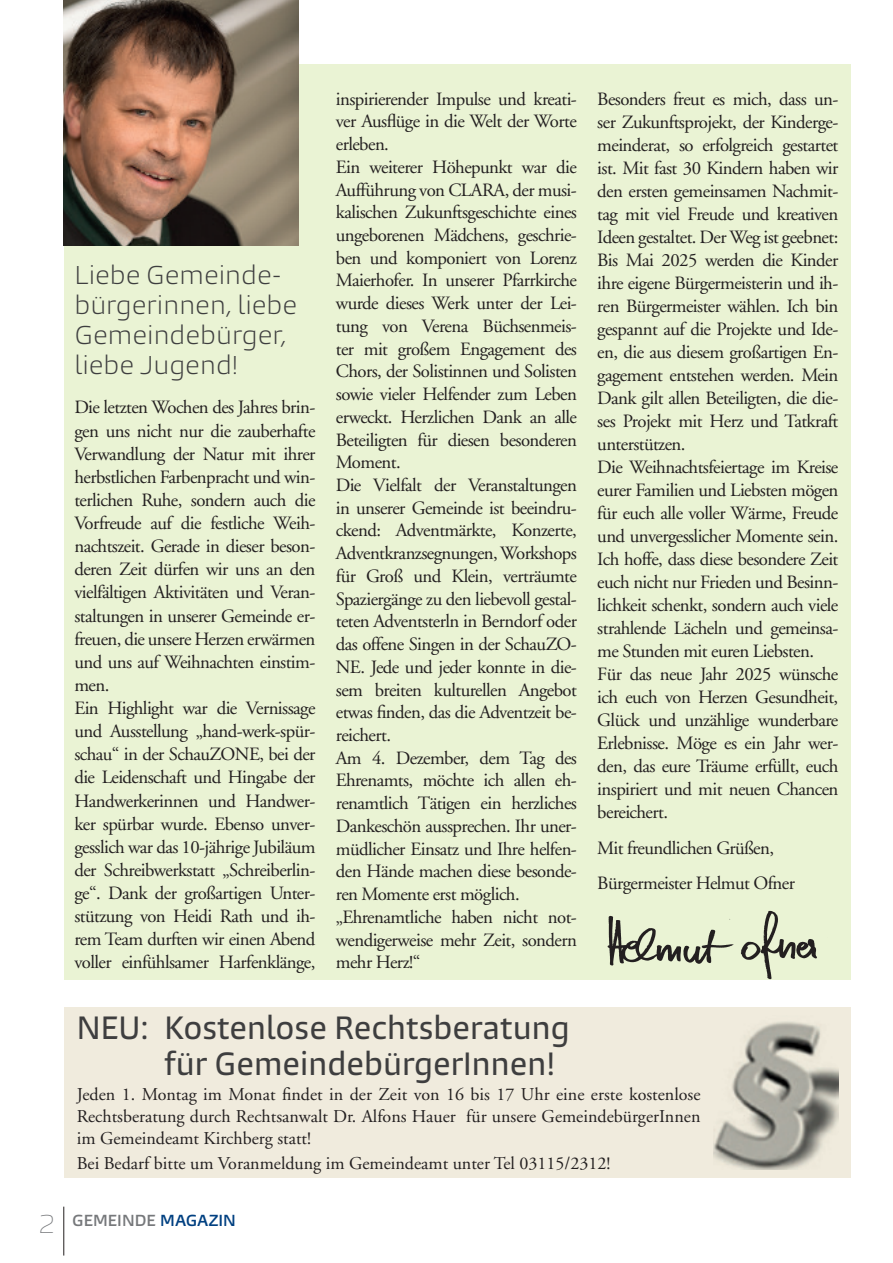
<style>
.page{position:relative;width:893px;height:1263px;background:#fff}
.page>*{position:absolute;margin:0;border:0;box-sizing:border-box;transform-origin:0 0}
.t1{font:500 30px/36px "Burlingame Pro";color:#3e3e3f;scale:.94 1}
.t2{font:300 24px/30px "Burlingame Pro";color:#3e3e3f}
.t3{font:18.75px/22.6px "Adobe Garamond";letter-spacing:-.03em;color:#231f20}
.t4{font:18px/21.6px "Adobe Garamond";color:#231f20;text-align:justify}
.t5{font:600 14.85px "Burlingame Pro";color:#76787b}
.s1{font-weight:100;font-size:24px}
.s2{color:#014081}
</style>
<div class="page">
<hr style="left:64px;top:1206px;width:1px;height:49px;background:#231f20">
<div style="left:64px;top:64px;width:786px;height:915px;background:#eaf3d4"></div>
<img style="left:64px;top:0;width:234px;height:246px">
<img style="left:600px;top:910px;width:241px;height:70px">
<div style="left:64px;top:1007px;width:787px;height:171px;background:#f0ebdd"></div>
<img style="left:713px;top:1021px;width:125px;height:148px">
<p class="t2" style="left:74px;top:260px;width:224px">Liebe Gemeinde&shy;bürgerinnen, liebe<br>Gemeindebürger, liebe Jugend!</p>
<p class="t3" style="left:74px;top:396px;width:243px;line-height:23.1px">Die letzten Wochen des Jahres brin&shy;gen uns nicht nur die zauberhafte<br>Verwandlung der Natur mit ihrer herbstlichen Farbenpracht und win&shy;terlichen Ruhe, sondern auch die<br>Vorfreude auf die festliche Weih&shy;nachtszeit. Gerade in dieser beson&shy;deren Zeit dürfen wir uns an den vielfältigen Aktivitäten und Veran&shy;staltungen in unserer Gemeinde er&shy;freuen, die unsere Herzen erwärmen und uns auf Weihnachten einstim&shy;men.<br>Ein Highlight war die Vernissage und Ausstellung „hand-werk-spür&shy;schau“ in der SchauZONE, bei der die Leidenschaft und Hingabe der<br>Handwerkerinnen und Handwer&shy;ker spürbar wurde. Ebenso unver&shy;gesslich war das 10-jährige Jubiläum der Schreibwerkstatt „Schreiberlin&shy;ge“. Dank der großartigen Unter&shy;stützung von Heidi Rath und ih&shy;rem Team durften wir einen Abend voller einfühlsamer Harfenklänge,</p>
<p class="t3" style="left:336px;top:88px;width:243px">inspirierender Impulse und kreati&shy;ver Ausflüge in die Welt der Worte erleben.<br>Ein weiterer Höhepunkt war die<br>Aufführung von CLARA, der musi&shy;kalischen Zukunftsgeschichte eines ungeborenen Mädchens, geschrie&shy;ben und komponiert von Lorenz<br>Maierhofer. In unserer Pfarrkirche wurde dieses Werk unter der Lei&shy;tung von Verena Büchsenmeis&shy;ter mit großem Engagement des<br>Chors, der Solistinnen und Solisten sowie vieler Helfender zum Leben erweckt. Herzlichen Dank an alle<br>Beteiligten für diesen besonderen<br>Moment.<br>Die Vielfalt der Veranstaltungen in unserer Gemeinde ist beeindru&shy;ckend: Adventmärkte, Konzerte,<br>Adventkranzsegnungen, Workshops für Groß und Klein, verträumte<br>Spaziergänge zu den liebevoll gestal&shy;teten Adventsterln in Berndorf oder das offene Singen in der SchauZO-<br>NE. Jede und jeder konnte in die&shy;sem breiten kulturellen Angebot etwas finden, das die Adventzeit be&shy;reichert.<br>Am 4. Dezember, dem Tag des<br>Ehrenamts, möchte ich allen eh&shy;renamtlich Tätigen ein herzliches<br>Dankeschön aussprechen. Ihr uner&shy;müdlicher Einsatz und Ihre helfen&shy;den Hände machen diese besonde&shy;ren Momente erst möglich. „Ehrenamtliche haben nicht not&shy;wendigerweise mehr Zeit, sondern mehr Herz!“</p>
<p class="t3" style="left:597px;top:88px;width:243px">Besonders freut es mich, dass un&shy;ser Zukunftsprojekt, der Kinderge&shy;meinderat, so erfolgreich gestartet ist. Mit fast 30 Kindern haben wir den ersten gemeinsamen Nachmit&shy;tag mit viel Freude und kreativen<br>Ideen gestaltet. Der Weg ist geebnet:<br>Bis Mai 2025 werden die Kinder ihre eigene Bürgermeisterin und ih&shy;ren Bürgermeister wählen. Ich bin gespannt auf die Projekte und Ide&shy;en, die aus diesem großartigen En&shy;gagement entstehen werden. Mein<br>Dank gilt allen Beteiligten, die die&shy;ses Projekt mit Herz und Tatkraft unterstützen.<br>Die Weihnachtsfeiertage im Kreise eurer Familien und Liebsten mögen für euch alle voller Wärme, Freude und unvergesslicher Momente sein.<br>Ich hoffe, dass diese besondere Zeit euch nicht nur Frieden und Besinn&shy;lichkeit schenkt, sondern auch viele strahlende Lächeln und gemeinsa&shy;me Stunden mit euren Liebsten.<br>Für das neue Jahr 2025 wünsche ich euch von Herzen Gesundheit,<br>Glück und unzählige wunderbare<br>Erlebnisse. Möge es ein Jahr wer&shy;den, das eure Träume erfüllt, euch inspiriert und mit neuen Chancen bereichert.</p>
<p class="t3" style="left:597px;top:830px;width:199px;line-height:35.7px">Mit freundlichen Grüßen,<br>Bürgermeister Helmut Ofner</p>
<h1 class="t1" style="left:164px;top:1009px;width:433px;text-indent:-88px">NEU: Kostenlose Rechtsberatung für GemeindebürgerInnen!</h1>
<p class="t4" style="left:77px;top:1084px;width:625px">Jeden 1. Montag im Monat findet in der Zeit von 16 bis 17 Uhr eine erste kostenlose Rechtsberatung durch Rechtsanwalt Dr. Alfons Hauer für unsere GemeindebürgerInnen im Gemeindeamt Kirchberg statt!</p>
<p class="t4" style="left:77px;top:1153px;width:535px">Bei Bedarf bitte um Voranmeldung im Gemeindeamt unter Tel 03115/2312!</p>
<p class="t5" style="left:38px;top:1211px;width:199px"><span class="s1">2</span> GEMEINDE <span class="s2">MAGAZIN</span></p>
</div>
